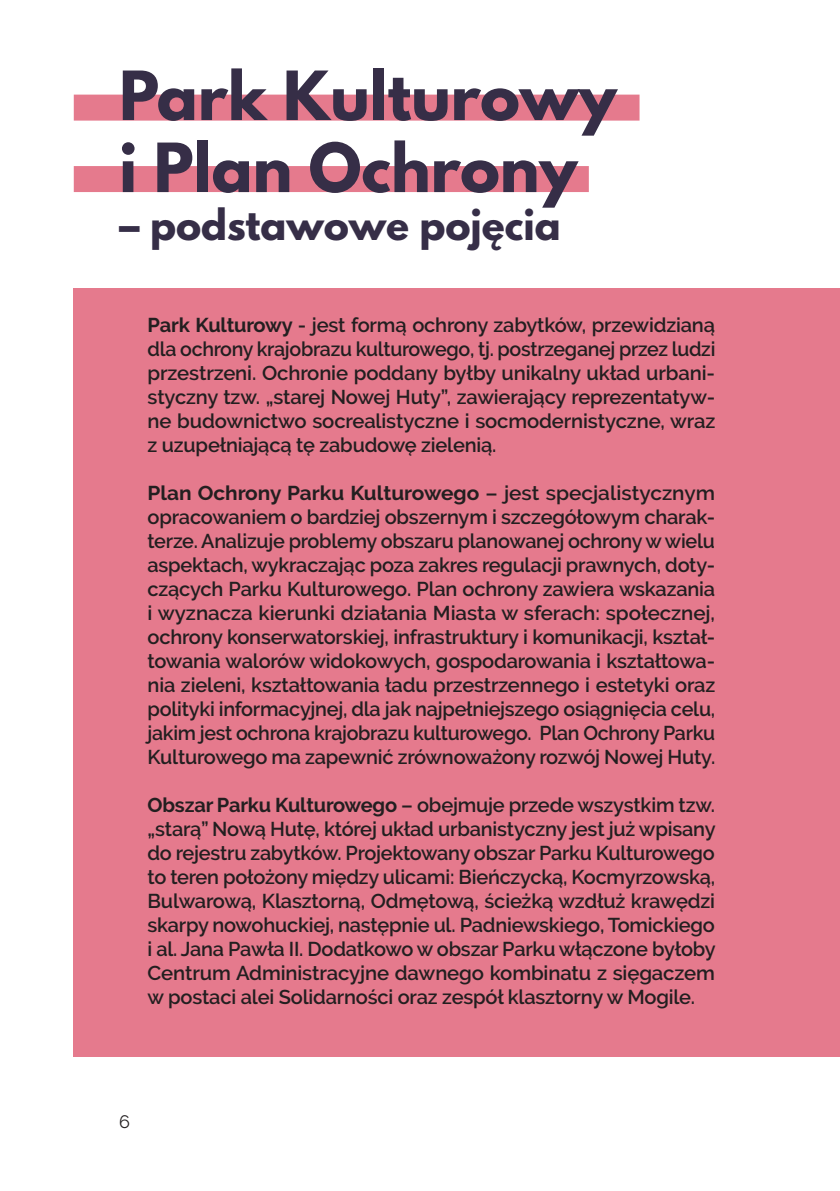
<style>
.page{position:relative;width:840px;height:1191px;background:#fff}
.page>*{position:absolute;margin:0;border:0;box-sizing:border-box;transform-origin:0 0}
._1a_Tytuł{font:700 60px/72px "League Spartan";color:#362e47}
._1a_Tytuł_male{font:700 38px "League Spartan";color:#362e47}
._00_Tekst_w_ramce{font:600 20px/24px "Raleway";letter-spacing:-.01em;color:#231f20;text-align:justify}
._00_Tekst_w_ramce-2{font:600 20px/24px "Raleway";letter-spacing:-.01em;color:#231f20;text-align:justify;scale:1.04 1}
.t1{font:18px "Raleway";color:#231f20}
.s1{font-weight:700}
</style>
<div class="page">
<div style="left:74px;top:288px;width:765px;height:768px;background:#e57a8d"></div>
<div style="left:74px;top:95px;width:565px;height:26px;background:#e57a8d"></div>
<div style="left:74px;top:166px;width:514px;height:26px;background:#e57a8d"></div>
<p class="_1a_Tytuł" style="left:119px;top:59px;width:499px">Park Kulturowy i Plan Ochrony</p>
<p class="_1a_Tytuł_male" style="left:119px;top:195px;width:443px">– podstawowe pojęcia</p>
<p class="_00_Tekst_w_ramce" style="left:147px;top:313px;width:569px"><span class="s1">Park Kulturowy</span> - jest formą ochrony zabytków, przewidzianą dla ochrony krajobrazu kulturowego, tj. postrzeganej przez ludzi przestrzeni. Ochronie poddany byłby unikalny układ urbani&shy;styczny tzw. „starej Nowej Huty”, zawierający reprezentatyw&shy;ne budownictwo socrealistyczne i socmodernistyczne, wraz z uzupełniającą tę zabudowę zielenią.</p>
<p class="_00_Tekst_w_ramce-2" style="left:147px;top:481px;width:547px"><span class="s1">Plan Ochrony Parku Kulturowego</span> – jest specjalistycznym opracowaniem o bardziej obszernym i szczegółowym charak&shy;terze. Analizuje problemy obszaru planowanej ochrony w wielu aspektach, wykraczając poza zakres regulacji prawnych, doty&shy;czących Parku Kulturowego. Plan ochrony zawiera wskazania i wyznacza kierunki działania Miasta w sferach: społecznej, ochrony konserwatorskiej, infrastruktury i komunikacji, kształ&shy;towania walorów widokowych, gospodarowania i kształtowa&shy;nia zieleni, kształtowania ładu przestrzennego i estetyki oraz polityki informacyjnej, dla jak najpełniejszego osiągnięcia celu, jakim jest ochrona krajobrazu kulturowego. Plan Ochrony Parku Kulturowego ma zapewnić zrównoważony rozwój Nowej Huty.</p>
<p class="_00_Tekst_w_ramce" style="left:147px;top:793px;width:569px"><span class="s1">Obszar Parku Kulturowego</span> – obejmuje przede wszystkim tzw. „starą” Nową Hutę, której układ urbanistyczny jest już wpisany do rejestru zabytków. Projektowany obszar Parku Kulturowego to teren położony między ulicami: Bieńczycką, Kocmyrzowską, Bulwarową, Klasztorną, Odmętową, ścieżką wzdłuż krawędzi skarpy nowohuckiej, następnie ul. Padniewskiego, Tomickiego i al. Jana Pawła II. Dodatkowo w obszar Parku włączone byłoby Centrum Administracyjne dawnego kombinatu z sięgaczem w postaci alei Solidarności oraz zespół klasztorny w Mogile.</p>
<p class="t1" style="left:119px;top:1111px;width:12px">6</p>
</div>
